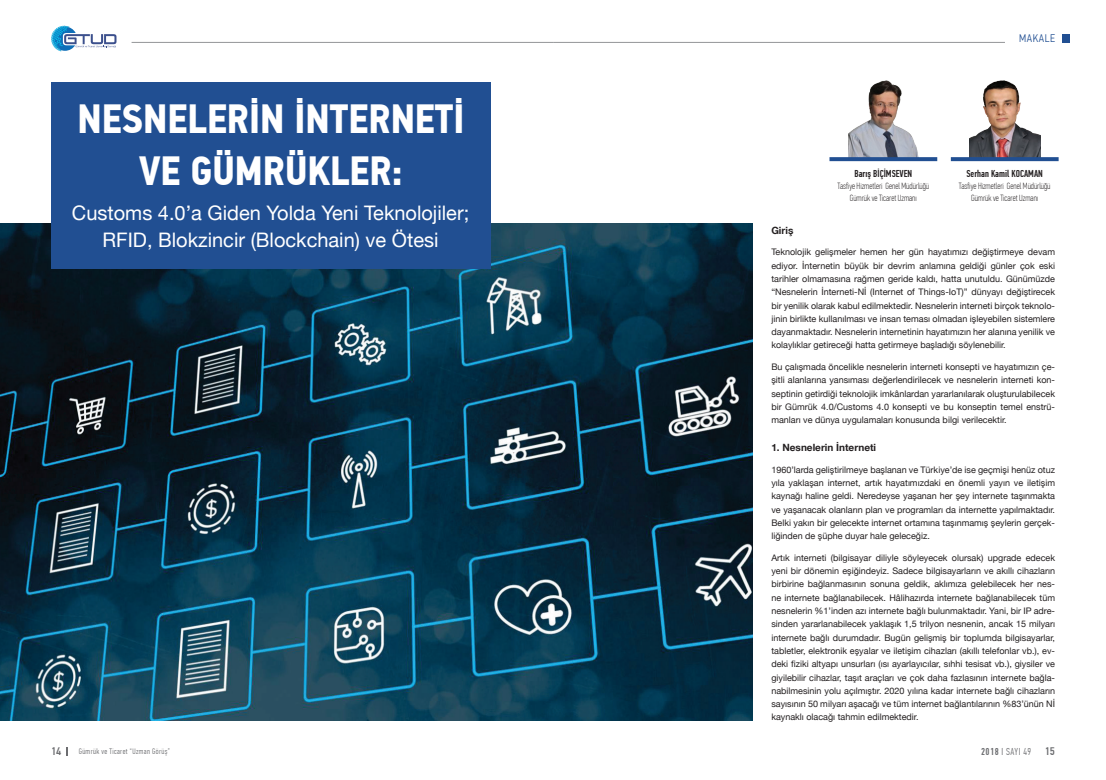
<style>
.page{position:relative;width:1106px;height:780px;background:#fff}
.page>*{position:absolute;margin:0;border:0;box-sizing:border-box;transform-origin:0 0}
.t1{font:700 40.7px/51.4px "PF Din Text Cond Pro";color:#fff;text-align:center}
.t2{font:20px/27px "Helvetica Neue";color:#fff;text-align:center}
.t3{font:300 11px "PF Din Text Cond Pro";letter-spacing:.05em;color:#214f92}
.t4{font:500 11px "PF Din Text Cond Pro";color:#6c6d70}
.t5{font:500 10px "PF Din Text Comp Pro";color:#231f20}
.t6{font:700 10px "Helvetica Neue";color:#231f20}
.t7{font:300 10px "PF Din Text Comp Pro";letter-spacing:.05em;color:#6c6d70}
.t8{font:9px/13.3px "Helvetica Neue";color:#231f20;text-align:justify}
.t9{font:100 9px/12px "PF Din Text Comp Pro";color:#231f20;text-align:center}
.t10{font:300 8px "PF Din Text Comp Pro";letter-spacing:.05em;color:#6c6d70}
.s1{font-weight:500}
.s2{font-family:"PF Din Text Cond Pro";font-weight:500;font-size:11px}
</style>
<div class="page">
<hr style="left:553px;top:42px;width:452px;height:1px;background:#939598">
<hr style="left:132px;top:42px;width:421px;height:1px;background:#939598">
<svg style="left:51px;top:26px;width:66px;height:25px"></svg>
<svg style="left:66px;top:747px;width:2px;height:8px"></svg>
<div style="left:1062px;top:34px;width:7px;height:9px;background:#214f92"></div>
<img style="left:0;top:224px;width:752px;height:496px">
<img style="left:969px;top:80px;width:71px;height:77px">
<img style="left:848px;top:80px;width:70px;height:77px">
<hr style="left:950px;top:157px;width:108px;height:4px;background:#214f92">
<svg style="left:829px;top:157px;width:108px;height:4px"></svg>
<div style="left:51px;top:82px;width:440px;height:187px;background:#214f92"></div>
<h1 class="t1" style="left:77px;top:94px;width:388px">NESNELERİN İNTERNETİ<br>VE GÜMRÜKLER:</h1>
<h2 class="t2" style="left:72px;top:200px;width:399px">Customs 4.0’a Giden Yolda Yeni Teknolojiler;<br>RFID, Blokzincir (Blockchain) ve Ötesi</h2>
<p class="t3" style="left:1019px;top:32px;width:37px">MAKALE</p>
<p class="t5" style="left:854px;top:167px;width:59px">Barış BİÇİMSEVEN</p>
<p class="t9" style="left:837px;top:179px;width:93px">Tasfiye Hizmetleri Genel Müdürlüğü<br>Gümrük ve Ticaret Uzmanı</p>
<p class="t5" style="left:966px;top:167px;width:78px">Serhan Kamil KOCAMAN</p>
<p class="t9" style="left:959px;top:179px;width:93px">Tasfiye Hizmetleri Genel Müdürlüğü<br>Gümrük ve Ticaret Uzmanı</p>
<p class="t6" style="left:771px;top:222px;width:24px">Giriş</p>
<p class="t8" style="left:771px;top:246px;width:285px">Teknolojik gelişmeler hemen her gün hayatımızı değiştirmeye devam ediyor. İnternetin büyük bir devrim anlamına geldiği günler çok eski tarihler olmamasına rağmen geride kaldı, hatta unutuldu. Günümüzde “Nesnelerin İnterneti-Nİ (Internet of Things-IoT)” dünyayı değiştirecek bir yenilik olarak kabul edilmektedir. Nesnelerin interneti birçok teknolo&shy;jinin birlikte kullanılması ve insan teması olmadan işleyebilen sistemlere dayanmaktadır. Nesnelerin internetinin hayatımızın her alanına yenilik ve kolaylıklar getireceği hatta getirmeye başladığı söylenebilir.</p>
<p class="t8" style="left:771px;top:361px;width:285px">Bu çalışmada öncelikle nesnelerin interneti konsepti ve hayatımızın çe&shy;şitli alanlarına yansıması değerlendirilecek ve nesnelerin interneti kon&shy;septinin getirdiği teknolojik imkânlardan yararlanılarak oluşturulabilecek bir Gümrük 4.0/Customs 4.0 konsepti ve bu konseptin temel enstrü&shy;manları ve dünya uygulamaları konusunda bilgi verilecektir.</p>
<p class="t6" style="left:771px;top:439px;width:106px">1. Nesnelerin İnterneti</p>
<p class="t8" style="left:771px;top:463px;width:285px">1960’larda geliştirilmeye başlanan ve Türkiye’de ise geçmişi henüz otuz yıla yaklaşan internet, artık hayatımızdaki en önemli yayın ve iletişim kaynağı haline geldi. Neredeyse yaşanan her şey internete taşınmakta ve yaşanacak olanların plan ve programları da internette yapılmaktadır.<br>Belki yakın bir gelecekte internet ortamına taşınmamış şeylerin gerçek&shy;liğinden de şüphe duyar hale geleceğiz.</p>
<p class="t8" style="left:771px;top:551px;width:285px">Artık interneti (bilgisayar diliyle söyleyecek olursak) upgrade edecek yeni bir dönemin eşiğindeyiz. Sadece bilgisayarların ve akıllı cihazların birbirine bağlanmasının sonuna geldik, aklımıza gelebilecek her nes&shy;ne internete bağlanabilecek. Hâlihazırda internete bağlanabilecek tüm nesnelerin %1’inden azı internete bağlı bulunmaktadır. Yani, bir IP adre&shy;sinden yararlanabilecek yaklaşık 1,5 trilyon nesnenin, ancak 15 milyarı internete bağlı durumdadır. Bugün gelişmiş bir toplumda bilgisayarlar, tabletler, elektronik eşyalar ve iletişim cihazları (akıllı telefonlar vb.), ev&shy;deki fiziki altyapı unsurları (ısı ayarlayıcılar, sıhhi tesisat vb.), giysiler ve giyilebilir cihazlar, taşıt araçları ve çok daha fazlasının internete bağla&shy;nabilmesinin yolu açılmıştır. 2020 yılına kadar internete bağlı cihazların sayısının 50 milyarı aşacağı ve tüm internet bağlantılarının %83’ünün Nİ kaynaklı olacağı tahmin edilmektedir.</p>
<p class="t4" style="left:51px;top:744px;width:12px">14</p>
<p class="t10" style="left:79px;top:746px;width:93px">Gümrük ve Ticaret “Uzman Görüş”</p>
<p class="t7" style="left:981px;top:745px;width:75px"><span class="s1">2018</span> I SAYI 49 <span class="s2">15</span></p>
</div>
